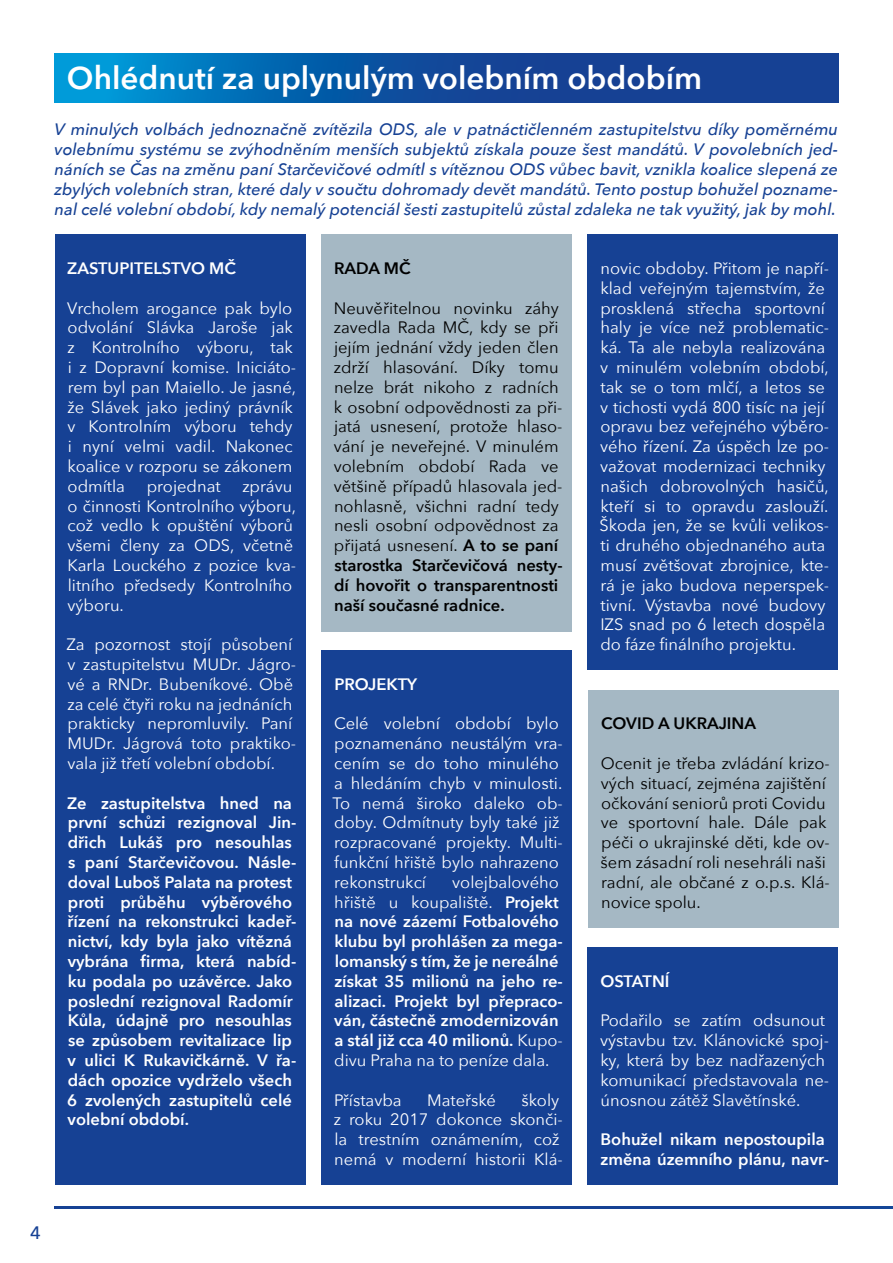
<style>
.page{position:relative;width:893px;height:1263px;background:#fff}
.page>*{position:absolute;margin:0;border:0;box-sizing:border-box;transform-origin:0 0}
.t1{font:600 31.5px "Avenir Next";color:#fff}
.t2{font:500 18px "Avenir Next";color:#164194}
.t3{font:16.5px/19.8px "Avenir Next";color:#fff}
.t4{font:600 16.5px/19.8px "Avenir Next";color:#fff}
.t5{font:16.5px/19.8px "Avenir Next";color:#000}
.t6{font:italic 500 16.5px/19.8px "Avenir Next";color:#164194;text-align:justify}
.t7{font:600 16.5px "Avenir Next";color:#000}
.s1{font-weight:600}
.s2{font-weight:400}
</style>
<div class="page">
<hr style="left:54px;top:1207px;width:839px;height:2px;background:#164194">
<svg style="left:54px;top:54px;width:785px;height:48px;background:#0c58a6"></svg>
<div style="left:55px;top:234px;width:250px;height:951px;background:#164194"></div>
<div style="left:321px;top:650px;width:251px;height:534px;background:#164194"></div>
<div style="left:587px;top:234px;width:251px;height:436px;background:#164194"></div>
<div style="left:587px;top:947px;width:251px;height:237px;background:#164194"></div>
<div style="left:321px;top:234px;width:251px;height:397px;background:#a5b8c4"></div>
<div style="left:588px;top:690px;width:251px;height:237px;background:#a5b8c4"></div>
<h1 class="t1" style="left:67px;top:51px;width:637px">Ohlédnutí za uplynulým volebním obdobím</h1>
<p class="t6" style="left:55px;top:119px;width:785px">V minulých volbách jednoznačně zvítězila ODS, ale v patnáctičlenném zastupitelstvu díky poměrnému volebnímu systému se zvýhodněním menších subjektů získala pouze šest mandátů. V povolebních jed&shy;náních se Čas na změnu paní Starčevičové odmítl s vítěznou ODS vůbec bavit, vznikla koalice slepená ze zbylých volebních stran, které daly v součtu dohromady devět mandátů. Tento postup bohužel pozname&shy;nal celé volební období, kdy nemalý potenciál šesti zastupitelů zůstal zdaleka ne tak využitý, jak by mohl.</p>
<p class="t4" style="left:67px;top:258px;width:170px">ZASTUPITELSTVO MČ</p>
<p class="t3" style="left:67px;top:297px;width:231px">Vrcholem arogance pak bylo odvolání Slávka Jaroše jak z Kontrolního výboru, tak i z Dopravní komise. Iniciáto&shy;rem byl pan Maiello. Je jasné, že Slávek jako jediný právník v Kontrolním výboru tehdy i nyní velmi vadil. Nakonec koalice v rozporu se zákonem odmítla</p>
<p class="t3" style="left:147px;top:475px;width:75px">projednat</p>
<p class="t3" style="left:67px;top:475px;width:230px;text-indent:175px">zprávu o činnosti Kontrolního výboru, což vedlo k opuštění výborů všemi členy za ODS, včetně<br>Karla Louckého z pozice kva&shy;litního předsedy Kontrolního výboru.</p>
<p class="t3" style="left:66px;top:634px;width:231px">Za pozornost stojí působení v zastupitelstvu MUDr. Jágro&shy;vé a RNDr. Bubeníkové. Obě za celé čtyři roku na jednáních prakticky nepromluvily. Paní<br>MUDr. Jágrová toto praktiko&shy;vala již třetí volební období.</p>
<p class="t4" style="left:67px;top:792px;width:231px">Ze zastupitelstva hned na první schůzi rezignoval Jin&shy;dřich Lukáš pro nesouhlas s paní Starčevičovou. Násle&shy;doval Luboš Palata na protest proti průběhu výběrového řízení na rekonstrukci kadeř&shy;nictví, kdy byla jako vítězná vybrána firma, která nabíd&shy;ku podala po uzávěrce. Jako poslední rezignoval Radomír<br>Kůla, údajně pro nesouhlas se způsobem revitalizace lip v ulici K Rukavičkárně. V řa&shy;dách opozice vydrželo všech<br>6 zvolených zastupitelů celé volební období.</p>
<p class="t7" style="left:334px;top:254px;width:78px">RADA MČ</p>
<p class="t5" style="left:334px;top:297px;width:230px">Neuvěřitelnou novinku záhy zavedla Rada MČ, kdy se při jejím jednání vždy jeden člen zdrží hlasování. Díky tomu nelze brát nikoho z radních k osobní odpovědnosti za při&shy;jatá usnesení, protože hlaso&shy;vání je neveřejné. V minulém volebním období Rada ve většině případů hlasovala jed&shy;nohlasně, všichni radní tedy nesli osobní odpovědnost za přijatá usnesení. <span class="s1">A to se paní starostka Starčevičová nesty&shy;dí hovořit o transparentnosti naší současné radnice.</span></p>
<p class="t4" style="left:334px;top:674px;width:84px">PROJEKTY</p>
<p class="t3" style="left:332px;top:713px;width:232px">Celé volební období bylo poznamenáno neustálým vra&shy;cením se do toho minulého a hledáním chyb v minulosti.<br>To nemá široko daleko ob&shy;doby. Odmítnuty byly také již rozpracované projekty. Multi&shy;funkční hřiště bylo nahrazeno rekonstrukcí</p>
<p class="t4" style="left:334px;top:872px;width:230px;text-indent:118px"><span class="s2">volejbalového hřiště u koupaliště.</span> Projekt na nové zázemí Fotbalového klubu byl prohlášen za mega&shy;lomanský s tím, že je nereálné získat 35 milionů na jeho re&shy;alizaci. Projekt byl přepraco&shy;ván, částečně zmodernizován a stál již cca 40 milionů. <span class="s2">Kupo&shy;divu Praha na to peníze dala.</span></p>
<p class="t3" style="left:334px;top:1089px;width:69px">Přístavba</p>
<p class="t3" style="left:427px;top:1089px;width:70px">Mateřské</p>
<p class="t3" style="left:334px;top:1089px;width:230px;text-indent:187px">školy z roku 2017 dokonce skonči&shy;la trestním oznámením, což nemá v moderní historii Klá-</p>
<p class="t3" style="left:600px;top:258px;width:231px">novic obdoby. Přitom je napří&shy;klad veřejným tajemstvím, že prosklená střecha sportovní haly je více než problematic&shy;ká. Ta ale nebyla realizována v minulém volebním období, tak se o tom mlčí, a letos se v tichosti vydá 800 tisíc na její opravu bez veřejného výběro&shy;vého řízení. Za úspěch lze po&shy;važovat modernizaci techniky našich dobrovolných hasičů, kteří si to opravdu zaslouží.<br>Škoda jen, že se kvůli velikos&shy;ti druhého objednaného auta musí zvětšovat zbrojnice, kte&shy;rá je jako budova neperspek&shy;tivní. Výstavba nové budovy<br>IZS snad po 6 letech dospěla do fáze finálního projektu.</p>
<p class="t7" style="left:601px;top:709px;width:157px">COVID A UKRAJINA</p>
<p class="t5" style="left:601px;top:753px;width:231px">Ocenit je třeba zvládání krizo&shy;vých situací, zejména zajištění očkování seniorů proti Covidu ve sportovní hale. Dále pak péči o ukrajinské děti, kde ov&shy;šem zásadní roli nesehráli naši radní, ale občané z o.p.s. Klá&shy;novice spolu.</p>
<p class="t4" style="left:600px;top:971px;width:71px">OSTATNÍ</p>
<p class="t3" style="left:600px;top:1010px;width:230px">Podařilo se zatím odsunout výstavbu tzv. Klánovické spoj&shy;ky, která by bez nadřazených komunikací představovala ne&shy;únosnou zátěž Slavětínské.</p>
<p class="t4" style="left:600px;top:1129px;width:230px">Bohužel nikam nepostoupila změna územního plánu, navr-</p>
<p class="t2" style="left:30px;top:1217px;width:12px">4</p>
</div>
